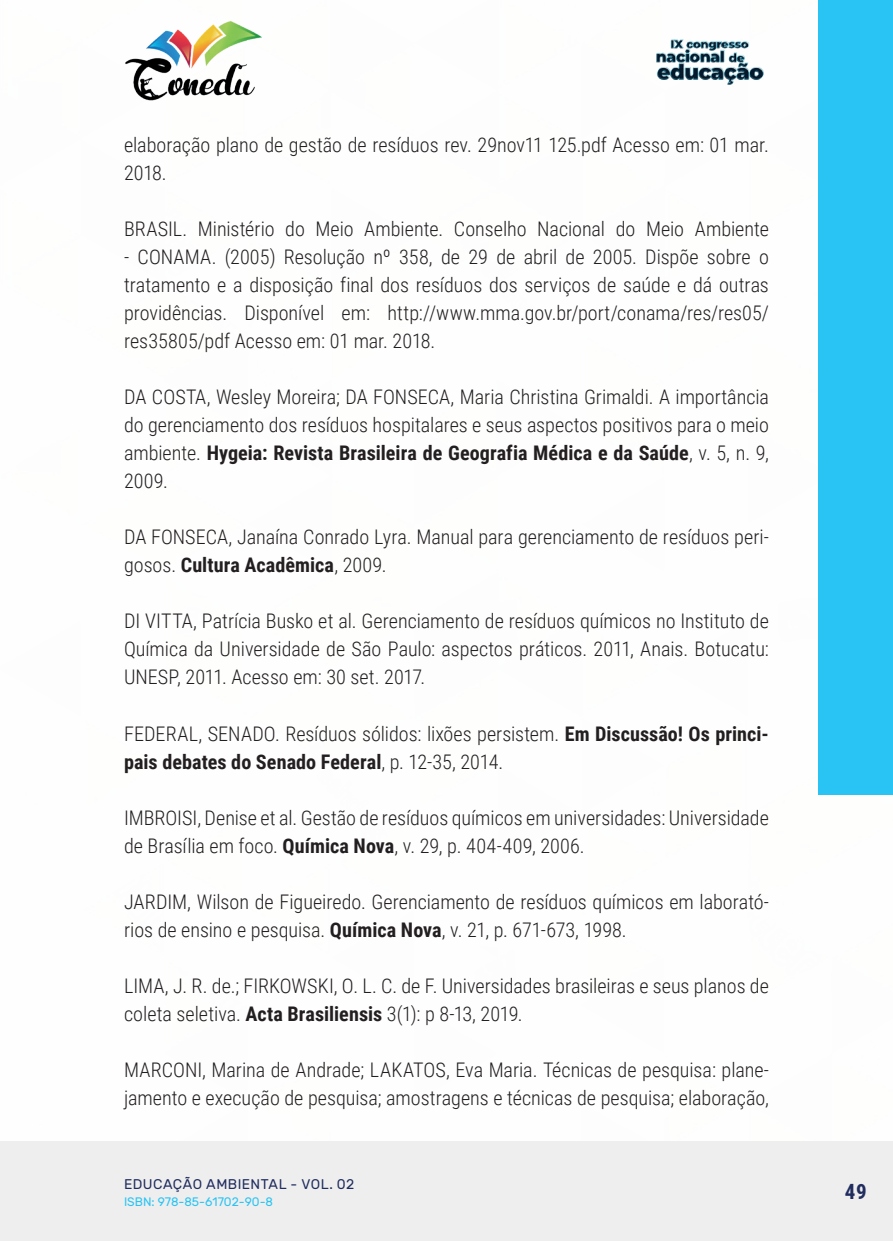
<style>
.page{position:relative;width:893px;height:1241px;background:#fff}
.page>*{position:absolute;margin:0;border:0;box-sizing:border-box;transform-origin:0 0}
.t1{font:700 21px "Roboto Condensed";color:#202d5e}
._17_REFERENCIAS{font:300 20.12px/28px "Roboto Condensed";color:#231f20}
.t2{font:14px "Rubik";letter-spacing:.035em;color:#202d5e}
.t3{font:12.25px "Rubik";color:#29c4f3}
.s1{font-weight:700}
</style>
<div class="page">
<div style="left:0;top:1141px;width:893px;height:99px;background:#eeeeef"></div>
<div style="left:819px;top:0;width:74px;height:794px;background:#29c4f3"></div>
<img style="left:125px;top:20px;width:137px;height:81px">
<img style="left:656px;top:39px;width:108px;height:46px">
<p class="_17_REFERENCIAS" style="left:124px;top:130px;width:646px">elaboração plano de gestão de resíduos rev. 29nov11 125.pdf Acesso em: 01 mar.<br>2018.</p>
<p class="_17_REFERENCIAS" style="left:124px;top:214px;width:646px">BRASIL. Ministério do Meio Ambiente. Conselho Nacional do Meio Ambiente</p>
<p class="_17_REFERENCIAS" style="left:124px;top:242px;width:646px;text-align:justify">- CONAMA. (2005) Resolução nº 358, de 29 de abril de 2005. Dispõe sobre o tratamento e a disposição final dos resíduos dos serviços de saúde e dá outras providências. Disponível em: http://www.mma.gov.br/port/conama/res/res05/ res35805/pdf Acesso em: 01 mar. 2018.</p>
<p class="_17_REFERENCIAS" style="left:124px;top:382px;width:646px;text-align:justify">DA COSTA, Wesley Moreira; DA FONSECA, Maria Christina Grimaldi. A importância do gerenciamento dos resíduos hospitalares e seus aspectos positivos para o meio ambiente. <span class="s1">Hygeia: Revista Brasileira de Geografia Médica e da Saúde</span>, v. 5, n. 9, 2009.</p>
<p class="_17_REFERENCIAS" style="left:124px;top:522px;width:646px">DA FONSECA, Janaína Conrado Lyra. Manual para gerenciamento de resíduos peri&shy;gosos. <span class="s1">Cultura Acadêmica</span>, 2009.</p>
<p class="_17_REFERENCIAS" style="left:124px;top:606px;width:646px;text-align:justify">DI VITTA, Patrícia Busko et al. Gerenciamento de resíduos químicos no Instituto de Química da Universidade de São Paulo: aspectos práticos. 2011, Anais. Botucatu:<br>UNESP, 2011. Acesso em: 30 set. 2017.</p>
<p class="_17_REFERENCIAS" style="left:124px;top:718px;width:646px">FEDERAL, SENADO. Resíduos sólidos: lixões persistem. <span class="s1">Em Discussão! Os princi&shy;pais debates do Senado Federal</span>, p. 12-35, 2014.</p>
<p class="_17_REFERENCIAS" style="left:124px;top:802px;width:646px">IMBROISI, Denise et al. Gestão de resíduos químicos em universidades: Universidade de Brasília em foco. <span class="s1">Química Nova</span>, v. 29, p. 404-409, 2006.</p>
<p class="_17_REFERENCIAS" style="left:124px;top:886px;width:646px">JARDIM, Wilson de Figueiredo. Gerenciamento de resíduos químicos em laborató&shy;rios de ensino e pesquisa. <span class="s1">Química Nova</span>, v. 21, p. 671-673, 1998.</p>
<p class="_17_REFERENCIAS" style="left:124px;top:970px;width:646px">LIMA, J. R. de.; FIRKOWSKI, O. L. C. de F. Universidades brasileiras e seus planos de coleta seletiva. <span class="s1">Acta Brasiliensis</span> 3(1): p 8-13, 2019.</p>
<p class="_17_REFERENCIAS" style="left:124px;top:1054px;width:646px">MARCONI, Marina de Andrade; LAKATOS, Eva Maria. Técnicas de pesquisa: plane&shy;jamento e execução de pesquisa; amostragens e técnicas de pesquisa; elaboração,</p>
<p class="t2" style="left:124px;top:1175px;width:232px">EDUCAÇÃO AMBIENTAL - VOL. 02</p>
<p class="t3" style="left:124px;top:1194px;width:151px">ISBN: 978-85-61702-90-8</p>
<p class="t1" style="left:845px;top:1176px;width:23px">49</p>
</div>
